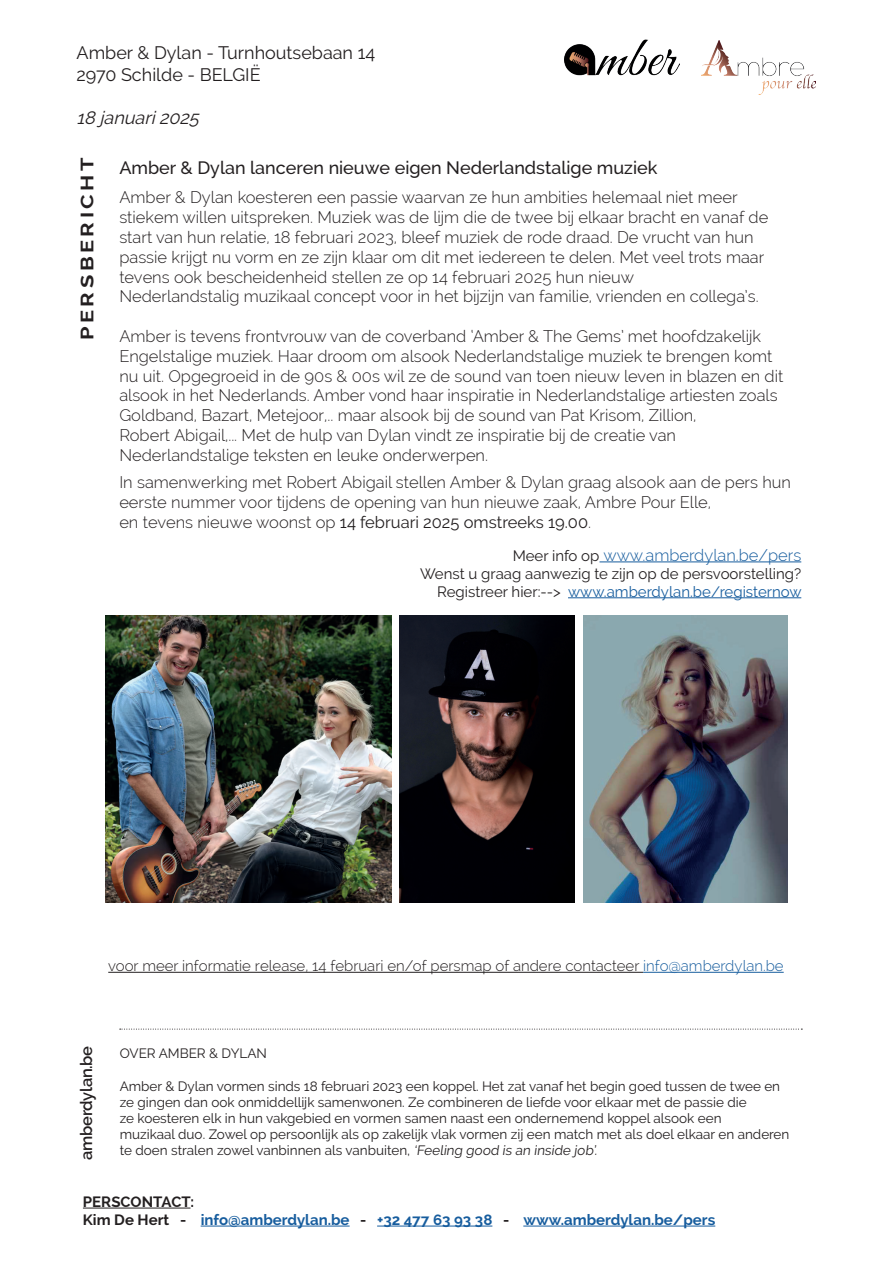
<style>
.page{position:relative;width:893px;height:1263px;background:#fff}
.page>*{position:absolute;margin:0;border:0;box-sizing:border-box;transform-origin:0 0}
.t1{font:500 18px "Raleway";color:#231f20}
.t2{font:18px/21.6px "Raleway";color:#231f20}
.t3{font:italic 18px "Raleway";color:#231f20}
.t4{font:700 18px "Raleway";letter-spacing:.16em;color:#231f20;scale:1.21 1}
.t5{font:300 16.5px/19.8px "Raleway";color:#231f20}
.t6{font:300 16.5px "Raleway";color:#175d9e}
.t7{font:600 16.5px "Raleway";letter-spacing:-.02em;color:#231f20}
.t8{font:15px/18px "Raleway";color:#231f20;text-align:right}
.t9{font:300 15px "Raleway";color:#231f20}
.t10{font:700 15px/18px "Raleway";color:#175d9e}
.t11{font:13.5px/16.2px "Raleway";color:#231f20}
.s1{font-weight:400}
.s2{font-weight:400;font-size:15px;color:#231f20}
.s3{color:#175d9e}
.s4{color:#231f20}
</style>
<div class="page">
<img style="left:564px;top:39px;width:115px;height:37px">
<img style="left:701px;top:41px;width:115px;height:53px">
<hr style="left:599px;top:561px;width:202px;height:1px;background:#175d9e">
<hr style="left:568px;top:597px;width:233px;height:1px;background:#175d9e">
<hr style="left:83px;top:1208px;width:108px;height:1px;background:#231f20">
<hr style="left:201px;top:1226px;width:149px;height:1px;background:#175d9e">
<hr style="left:377px;top:1226px;width:115px;height:1px;background:#175d9e">
<hr style="left:523px;top:1226px;width:192px;height:1px;background:#175d9e">
<hr style="left:108px;top:972px;width:535px;height:1px;background:#231f20">
<hr style="left:643px;top:972px;width:141px;height:1px;background:#175d9e">
<img style="left:106px;top:615px;width:286px;height:287px">
<img style="left:400px;top:615px;width:174px;height:287px">
<img style="left:583px;top:615px;width:204px;height:287px">
<svg style="left:120px;top:1029px;width:682px;height:1px"></svg>
<p class="t2" style="left:77px;top:42px;width:300px">Amber &amp; Dylan - Turnhoutsebaan 14<br>2970 Schilde - BELGIË</p>
<p class="t3" style="left:77px;top:107px;width:129px">18 januari2025</p>
<p class="t4" style="left:77px;top:340px;width:153px;rotate:-90deg">PERSBERICHT</p>
<p class="t1" style="left:119px;top:158px;width:539px">Amber &amp; Dylan lanceren nieuwe eigen Nederlandstalige muziek</p>
<p class="t5" style="left:119px;top:188px;width:650px">Amber &amp; Dylan koesteren een passie waarvan ze hun ambities helemaal niet meer stiekem willen uitspreken. Muziek was de lijm die de twee bij elkaar bracht en vanaf de start van hun relatie, 18 februari 2023, bleef muziek de rode draad. De vrucht van hun passie krijgt nu vorm en ze zijn klaar om dit met iedereen te delen. Met veel trots maar tevens ook bescheidenheid stellen ze op 14 februari 2025 hun nieuw<br>Nederlandstalig muzikaal concept voor in het bijzijn van familie, vrienden en collega’s.</p>
<p class="t5" style="left:119px;top:326px;width:665px">Amber is tevens frontvrouw van de coverband ‘Amber &amp; The Gems’ met hoofdzakelijk Engelstalige muziek. Haar droom om alsook Nederlandstalige muziek te brengen komt nu uit. Opgegroeid in de 90s &amp; 00s wil ze de sound van toen nieuw leven in blazen en dit alsook in het Nederlands. Amber vond haar inspiratie in Nederlandstalige artiesten zoals Goldband, Bazart, Metejoor,.. maar alsook bij de sound van Pat Krisom, Zillion,<br>Robert Abigail,... Met de hulp van Dylan vindt ze inspiratie bij de creatie van Nederlandstalige teksten en leuke onderwerpen.</p>
<p class="t5" style="left:119px;top:472px;width:673px">In samenwerking met Robert Abigail stellen Amber &amp; Dylan graag alsook aan de pers hun eerste nummer voor tijdens de opening van hun nieuwe zaak, Ambre Pour Elle,<br>en tevens nieuwe woonst op <span class="s1">14 februari 2025 omstreeks 19.00</span>.</p>
<p class="t6" style="left:513px;top:545px;width:290px"><span class="s2">Meer info op</span> www.amberdylan.be/pers</p>
<p class="t8" style="left:420px;top:564px;width:383px">Wenst u graag aanwezig te zijn op de persvoorstelling?<br>Registreer hier:--&gt; <span class="s3">www.amberdylan.be/registernow</span></p>
<p class="t9" style="left:108px;top:957px;width:677px">voor meer informatie release, 14 februari en/of persmap of andere contacteer <span class="s3">info@amberdylan.be</span></p>
<p class="t7" style="left:77px;top:1160px;width:115px;rotate:-90deg">amberdylan.be</p>
<p class="t11" style="left:120px;top:1045px;width:149px">OVER AMBER &amp; DYLAN</p>
<p class="t11" style="left:120px;top:1077px;width:671px">Amber &amp; Dylan vormen sinds 18 februari 2023 een koppel. Het zat vanaf het begin goed tussen de twee en ze gingen dan ook onmiddellijk samenwonen. Ze combineren de liefde voor elkaar met de passie die<br>ze koesteren elk in hun vakgebied en vormen samen naast een ondernemend koppel alsook een<br>muzikaal duo. Zowel op persoonlijk als op zakelijk vlak vormen zij een match met als doel elkaar en anderen te doen stralen zowel vanbinnen als vanbuiten, ‘Feeling good is an inside job’.</p>
<p class="t10" style="left:83px;top:1193px;width:634px"><span class="s4">PERSCONTACT:<br>Kim De Hert -</span> info@amberdylan.be <span class="s4">-</span> +32 477 63 93 38 <span class="s4">-</span> www.amberdylan.be/pers</p>
</div>
